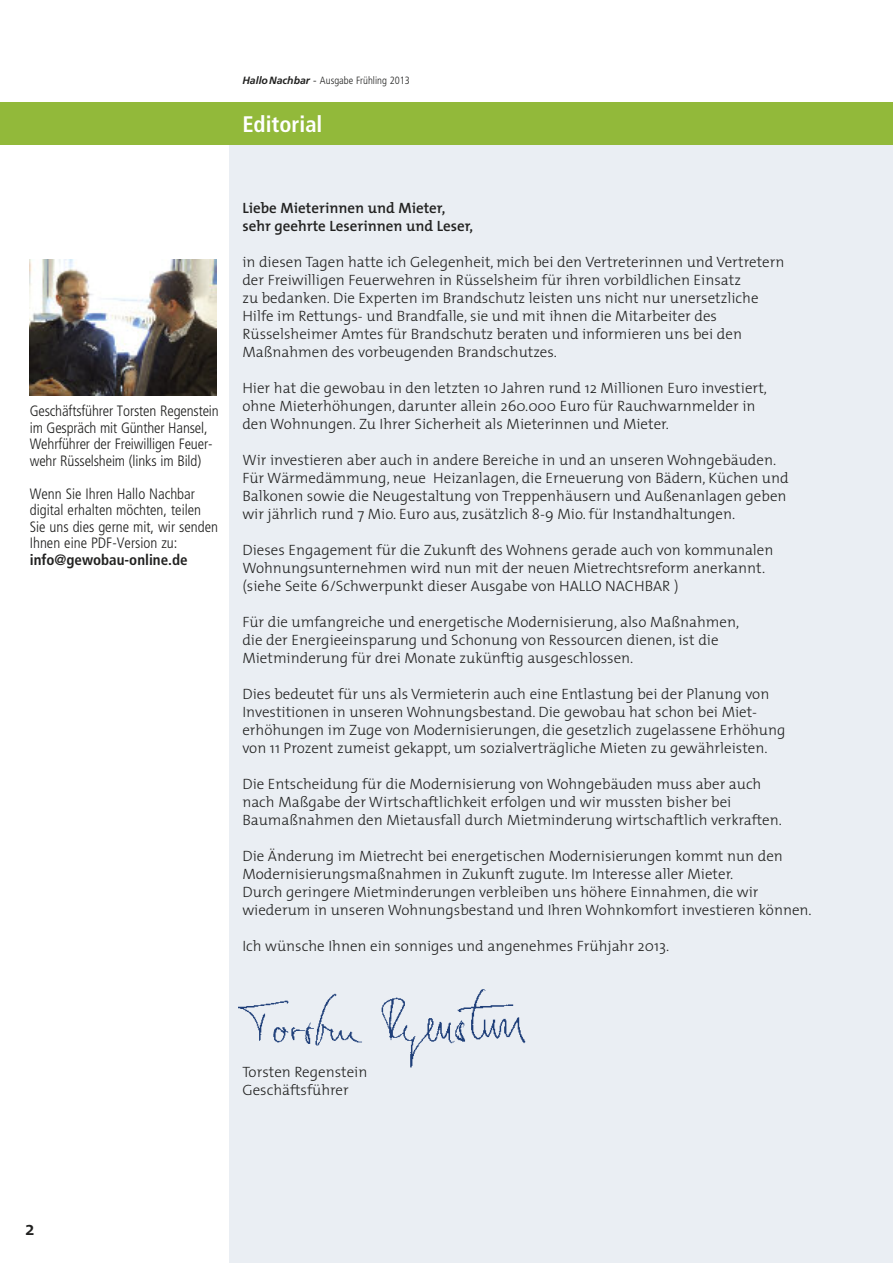
<style>
.page{position:relative;width:893px;height:1263px;background:#fff}
.page>*{position:absolute;margin:0;border:0;box-sizing:border-box;transform-origin:0 0}
.t1{font:700 condensed 22.5px "Frutiger LT Std";color:#fff}
.t2{font:600 19.5px "T Mix";color:#212120}
.t3{font:300 15px/18px "T Mix";color:#212120}
.t4{font:300 condensed 15px/16.5px "Frutiger LT Std";letter-spacing:-.01em;color:#212120}
.t5{font:600 15px/18px "T Mix";color:#212120}
.t6{font:700 condensed 15px "Frutiger LT Std";color:#212120}
.t7{font:300 condensed 10.5px "Frutiger LT Std";color:#212120}
.s1{font-weight:700;font-style:italic;font-stretch:normal}
.s2{font-stretch:normal}
</style>
<div class="page">
<div style="left:230px;top:145px;width:663px;height:1118px;background:#eaeef3"></div>
<div style="left:0;top:102px;width:893px;height:43px;background:#92b93a"></div>
<img style="left:30px;top:259px;width:187px;height:136px">
<img style="left:238px;top:989px;width:288px;height:79px">
<p class="t7" style="left:242px;top:77px;width:169px"><span class="s1">HalloNachbar</span> <span class="s2">-</span> Ausgabe Frühling 2013</p>
<h1 class="t1" style="left:242px;top:115px;width:82px">Editorial</h1>
<p class="t4" style="left:30px;top:404px;width:191px">Geschäftsführer Torsten Regenstein im Gespräch mit Günther Hansel, Wehrführer der Freiwilligen Feuer&shy;wehr Rüsselsheim (links im Bild)</p>
<p class="t4" style="left:30px;top:487px;width:190px">Wenn Sie Ihren Hallo Nachbar digital erhalten möchten, teilen<br>Sie uns dies gerne mit, wir senden<br>Ihnen eine PDF-Version zu:</p>
<p class="t6" style="left:30px;top:554px;width:159px">info@gewobau-online.de</p>
<p class="t5" style="left:242px;top:201px;width:232px">Liebe Mieterinnen und Mieter, sehr geehrte Leserinnen und Leser,</p>
<p class="t3" style="left:242px;top:255px;width:544px">in diesen Tagen hatte ich Gelegenheit, mich bei den Vertreterinnen und Vertretern der Freiwilligen Feuerwehren in Rüsselsheim für ihren vorbildlichen Einsatz<br>zu bedanken. Die Experten im Brandschutz leisten uns nicht nur unersetzliche Hilfe im Rettungs- und Brandfalle, sie und mit ihnen die Mitarbeiter des Rüsselsheimer Amtes für Brandschutz beraten und informieren uns bei den Maßnahmen des vorbeugenden Brandschutzes.</p>
<p class="t3" style="left:242px;top:381px;width:526px">Hier hat die gewobau in den letzten 10 Jahren rund 12 Millionen Euro investiert, ohne Mieterhöhungen, darunter allein 260.000 Euro für Rauchwarnmelder in den Wohnungen. Zu Ihrer Sicherheit als Mieterinnen und Mieter.</p>
<p class="t3" style="left:242px;top:453px;width:548px">Wir investieren aber auch in andere Bereiche in und an unseren Wohngebäuden.<br>Für Wärmedämmung, neue Heizanlagen, die Erneuerung von Bädern, Küchen und Balkonen sowie die Neugestaltung von Treppenhäusern und Außenanlagen geben wir jährlich rund 7 Mio. Euro aus, zusätzlich 8-9 Mio. für Instandhaltungen.</p>
<p class="t3" style="left:242px;top:543px;width:533px">Dieses Engagement für die Zukunft des Wohnens gerade auch von kommunalen<br>Wohnungsunternehmen wird nun mit der neuen Mietrechtsreform anerkannt. (siehe Seite 6/Schwerpunkt dieser Ausgabe von HALLO NACHBAR )</p>
<p class="t3" style="left:242px;top:615px;width:498px">Für die umfangreiche und energetische Modernisierung, also Maßnahmen, die der Energieeinsparung und Schonung von Ressourcen dienen, ist die<br>Mietminderung für drei Monate zukünftig ausgeschlossen.</p>
<p class="t3" style="left:242px;top:687px;width:544px">Dies bedeutet für uns als Vermieterin auch eine Entlastung bei der Planung von Investitionen in unseren Wohnungsbestand. Die gewobau hat schon bei Miet&shy;erhöhungen im Zuge von Modernisierungen, die gesetzlich zugelassene Erhöhung von 11 Prozent zumeist gekappt, um sozialverträgliche Mieten zu gewährleisten.</p>
<p class="t3" style="left:242px;top:777px;width:541px">Die Entscheidung für die Modernisierung von Wohngebäuden muss aber auch nach Maßgabe der Wirtschaftlichkeit erfolgen und wir mussten bisher bei<br>Baumaßnahmen den Mietausfall durch Mietminderung wirtschaftlich verkraften.</p>
<p class="t3" style="left:242px;top:849px;width:571px">Die Änderung im Mietrecht bei energetischen Modernisierungen kommt nun den Modernisierungsmaßnahmen in Zukunft zugute. Im Interesse aller Mieter.<br>Durch geringere Mietminderungen verbleiben uns höhere Einnahmen, die wir wiederum in unseren Wohnungsbestand und Ihren Wohnkomfort investieren können.</p>
<p class="t3" style="left:242px;top:939px;width:428px">Ich wünsche Ihnen ein sonniges und angenehmes Frühjahr 2013.</p>
<p class="t3" style="left:242px;top:1065px;width:127px">Torsten Regenstein<br>Geschäftsführer</p>
<h2 class="t2" style="left:25px;top:1222px;width:11px">2</h2>
</div>
